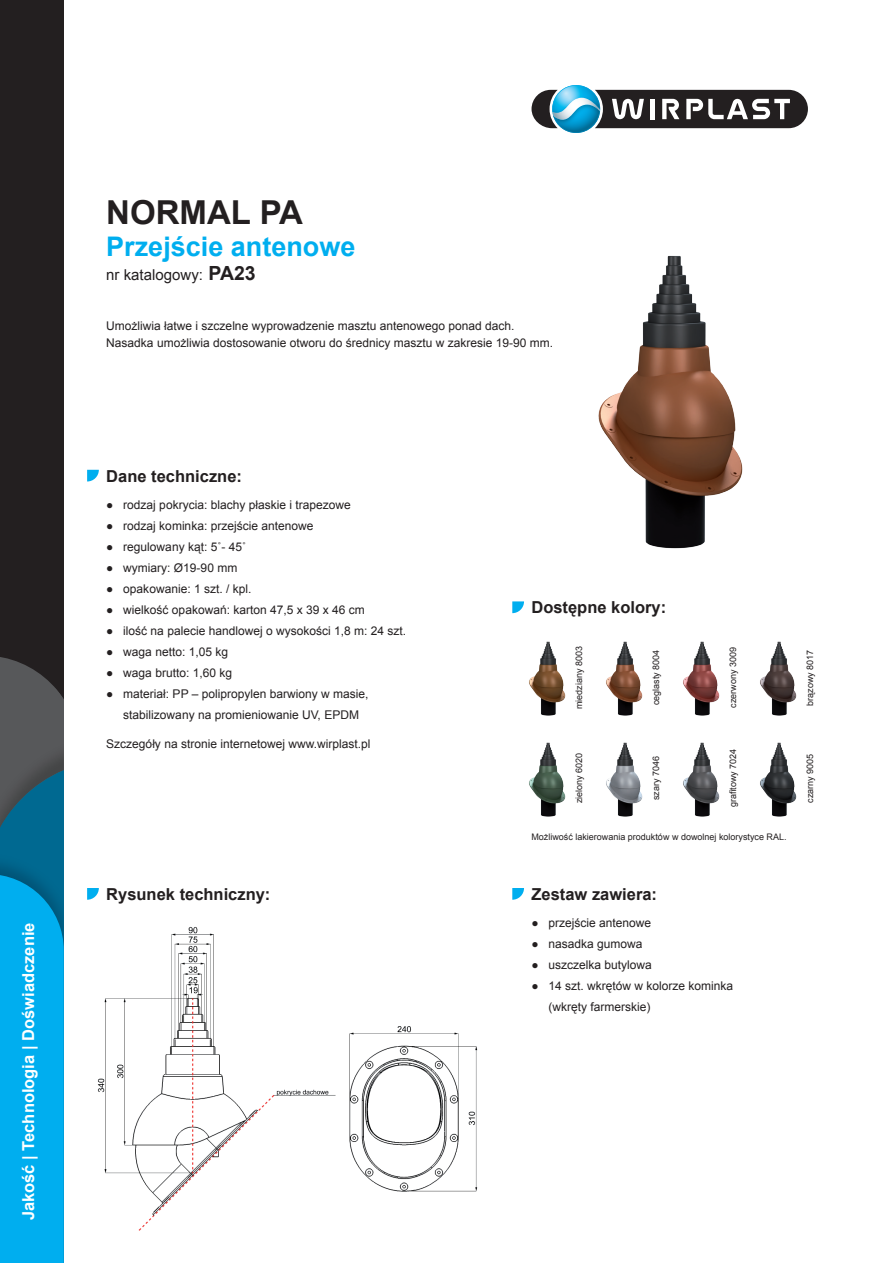
<style>
.page{position:relative;width:893px;height:1263px;background:#fff}
.page>*{position:absolute;margin:0;border:0;box-sizing:border-box;transform-origin:0 0}
.t1{font:700 33px "Arial";color:#231f20}
.t2{font:700 27px "Arial";color:#00aeef}
.t3{font:700 16.5px "Arial";color:#231f20}
.t4{font:700 16.5px "Arial";color:#fff}
.t5{font:15px "Arial";color:#231f20}
.t6{font:12px/21px "Arial";color:#231f20}
.t7{font:9px "Arial";color:#231f20}
.s1{font-weight:700;font-size:19.5px}
</style>
<div class="page">
<div style="left:0;top:0;width:64px;height:1263px;background:#231f20"></div>
<svg style="left:0;top:657px;width:64px;height:606px"></svg>
<svg style="left:600px;top:90px;width:208px;height:38px"></svg>
<svg style="left:532px;top:90px;width:20px;height:38px"></svg>
<img style="left:552px;top:85px;width:48px;height:48px">
<img style="left:552px;top:109px;width:48px;height:7px">
<img style="left:553px;top:86px;width:46px;height:46px">
<img style="left:553px;top:98px;width:46px;height:22px">
<svg style="left:87px;top:888px;width:12px;height:12px"></svg>
<svg style="left:512px;top:888px;width:12px;height:12px"></svg>
<img style="left:97px;top:926px;width:381px;height:305px">
<svg style="left:87px;top:470px;width:12px;height:11px"></svg>
<svg style="left:512px;top:601px;width:12px;height:12px"></svg>
<img style="left:598px;top:255px;width:145px;height:294px">
<img style="left:529px;top:641px;width:37px;height:176px">
<img style="left:606px;top:641px;width:37px;height:176px">
<img style="left:683px;top:641px;width:37px;height:176px">
<img style="left:760px;top:641px;width:37px;height:176px">
<h3 class="t4" style="left:17px;top:1220px;width:299px;rotate:-90deg">Jakość | Technologia | Doświadczenie</h3>
<h1 class="t1" style="left:106px;top:191px;width:198px">NORMAL PA</h1>
<h2 class="t2" style="left:106px;top:229px;width:251px">Przejście antenowe</h2>
<p class="t5" style="left:106px;top:265px;width:151px">nr katalogowy: <span class="s1">PA23</span></p>
<p class="t6" style="left:106px;top:318px;width:448px;line-height:16.5px">Umożliwia łatwe i szczelne wyprowadzenie masztu antenowego ponad dach.<br>Nasadka umożliwia dostosowanie otworu do średnicy masztu w zakresie 19-90 mm.</p>
<h3 class="t3" style="left:106px;top:465px;width:137px">Dane techniczne:</h3>
<p class="t6" style="left:106px;top:494px;width:246px">● rodzaj pokrycia: blachy płaskie i trapezowe</p>
<p class="t6" style="left:106px;top:515px;width:209px">● rodzaj kominka: przejście antenowe</p>
<p class="t6" style="left:106px;top:536px;width:141px">● regulowany kąt: 5˚- 45˚</p>
<p class="t6" style="left:106px;top:557px;width:133px">● wymiary: Ø19-90 mm</p>
<p class="t6" style="left:106px;top:578px;width:147px">● opakowanie: 1 szt. / kpl.</p>
<p class="t6" style="left:106px;top:599px;width:260px">● wielkość opakowań: karton 47,5 x 39 x 46 cm</p>
<p class="t6" style="left:106px;top:620px;width:301px">● ilość na palecie handlowej o wysokości 1,8 m: 24 szt.</p>
<p class="t6" style="left:106px;top:641px;width:123px">● waga netto: 1,05 kg</p>
<p class="t6" style="left:106px;top:662px;width:127px">● waga brutto: 1,60 kg</p>
<p class="t6" style="left:123px;top:683px;width:247px;text-indent:-17px">● materiał: PP – polipropylen barwiony w masie, stabilizowany na promieniowanie UV, EPDM</p>
<p class="t6" style="left:106px;top:734px;width:266px">Szczegóły na stronie internetowej www.wirplast.pl</p>
<h3 class="t3" style="left:531px;top:596px;width:136px">Dostępne kolory:</h3>
<p class="t7" style="left:573px;top:709px;width:65px;rotate:-90deg">miedziany 8003</p>
<p class="t7" style="left:650px;top:705px;width:57px;rotate:-90deg">ceglasty 8004</p>
<p class="t7" style="left:727px;top:708px;width:62px;rotate:-90deg">czerwony 3009</p>
<p class="t7" style="left:804px;top:706px;width:58px;rotate:-90deg">brązowy 8017</p>
<p class="t7" style="left:573px;top:803px;width:52px;rotate:-90deg">zielony 6020</p>
<p class="t7" style="left:650px;top:800px;width:46px;rotate:-90deg">szary 7046</p>
<p class="t7" style="left:727px;top:807px;width:60px;rotate:-90deg">grafitowy 7024</p>
<p class="t7" style="left:804px;top:803px;width:51px;rotate:-90deg">czarny 9005</p>
<p class="t7" style="left:531px;top:831px;width:257px">Możliwość lakierowania produktów w dowolnej kolorystyce RAL.</p>
<h3 class="t3" style="left:106px;top:883px;width:166px">Rysunek techniczny:</h3>
<h3 class="t3" style="left:531px;top:883px;width:127px">Zestaw zawiera:</h3>
<p class="t6" style="left:531px;top:912px;width:121px">● przejście antenowe</p>
<p class="t6" style="left:531px;top:933px;width:113px">● nasadka gumowa</p>
<p class="t6" style="left:531px;top:954px;width:122px">● uszczelka butylowa</p>
<p class="t6" style="left:548px;top:975px;width:186px;text-indent:-17px">● 14 szt. wkrętów w kolorze kominka (wkręty farmerskie)</p>
</div>
